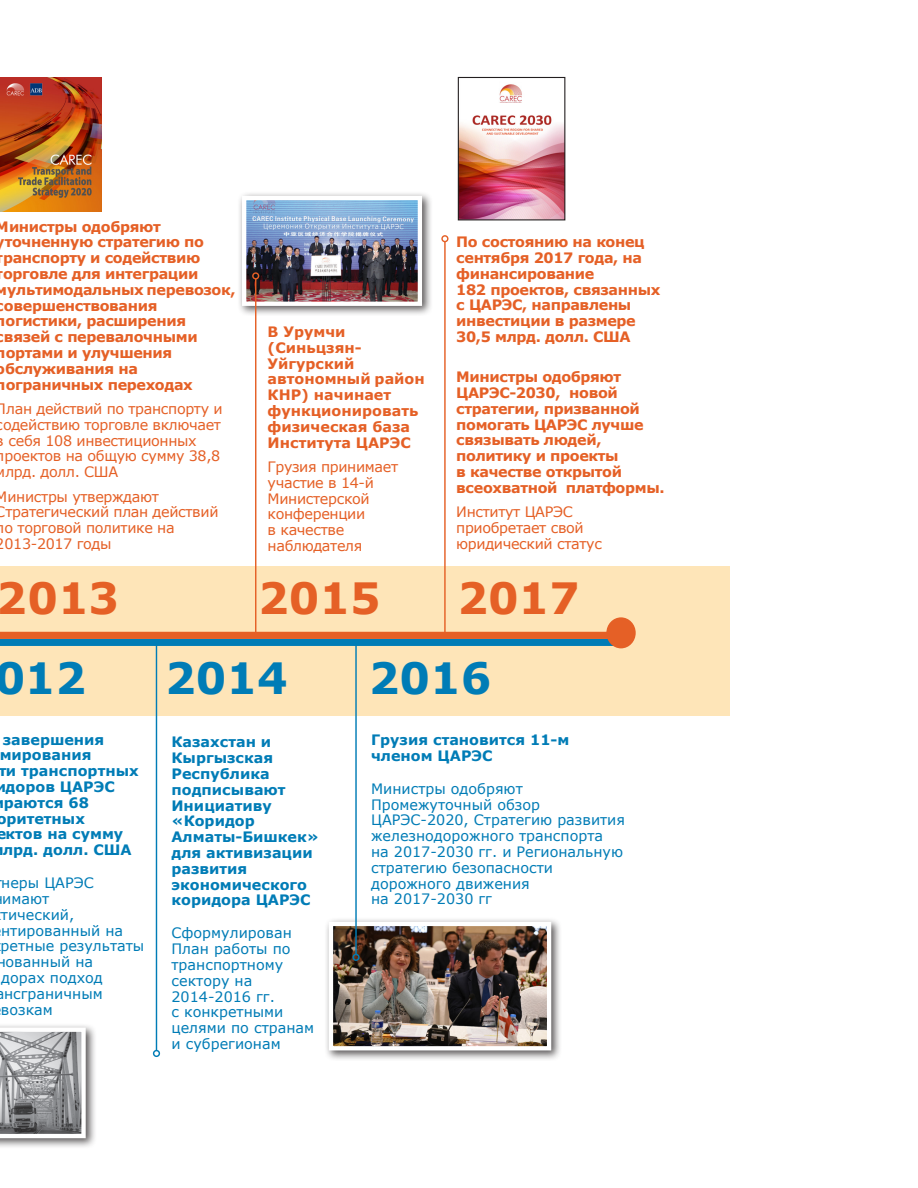
<style>
.page{position:relative;width:918px;height:1188px;background:#fff}
.page>*{position:absolute;margin:0;border:0;box-sizing:border-box;transform-origin:0 0}
.t1{font:700 43.05px "Verdana";color:#e56026}
.t2{font:700 43.05px "Verdana";color:#007cb6}
.t3{font:700 14.4px/15.8px "Verdana";letter-spacing:-.025em;color:#e56026}
.t4{font:14.4px/15.8px "Verdana";color:#007cb6}
.t5{font:14.4px/15.8px "Verdana";letter-spacing:-.025em;color:#e56026}
.t6{font:700 14.4px/15.8px "Verdana";color:#007cb6}
.t7{font:700 14.4px/15.8px "Verdana";color:#e56026}
</style>
<div class="page">
<div style="left:0;top:566px;width:729px;height:150px;background:#fee5b8"></div>
<div style="left:237px;top:191px;width:196px;height:126px;background:#231f20;opacity:.75"></div>
<img style="left:247px;top:201px;width:170px;height:100px">
<div style="left:242px;top:196px;width:180px;height:110px;border:4px solid #fff"></div>
<div style="left:0;top:1023px;width:96px;height:126px;background:#231f20;opacity:.75"></div>
<svg style="left:0;top:1028px;width:86px;height:110px;background:#a3a4a6"></svg>
<img style="left:0;top:77px;width:101px;height:134px">
<div style="left:324px;top:917px;width:238px;height:144px;background:#231f20;opacity:.75"></div>
<img style="left:334px;top:927px;width:212px;height:118px">
<div style="left:329px;top:922px;width:222px;height:128px;border:4px solid #fff"></div>
<div style="left:0;top:639px;width:624px;height:7px;background:#007cb6"></div>
<div style="left:0;top:632px;width:613px;height:7px;background:#e56026"></div>
<div style="left:606px;top:617px;width:30px;height:31px;background:#e56026;border-radius:50%"></div>
<hr style="left:156px;top:643px;width:1px;height:408px;background:#007cb6">
<div style="left:153px;top:1050px;width:7px;height:7px;border:1px solid #007cb6;border-radius:50%"></div>
<hr style="left:355px;top:641px;width:2px;height:313px;background:#007cb6">
<div style="left:352px;top:954px;width:8px;height:7px;border:1px solid #007cb6;border-radius:50%"></div>
<hr style="left:255px;top:279px;width:1px;height:355px;background:#e56026">
<div style="left:252px;top:272px;width:7px;height:8px;border:1px solid #e56026;border-radius:50%"></div>
<hr style="left:444px;top:242px;width:2px;height:394px;background:#e56026">
<div style="left:441px;top:235px;width:8px;height:7px;border:1px solid #e56026;border-radius:50%"></div>
<img style="left:460px;top:84px;width:103px;height:134px">
<div style="left:458px;top:77px;width:107px;height:143px;border:1px solid #231f20"></div>
<div style="left:731px;top:602px;width:10px;height:11px;border:2px solid #fff;border-radius:50%"></div>
<svg style="left:731px;top:603px;width:9px;height:9px"></svg>
<p class="t3" style="left:-4px;top:219px;width:166px">Министры одобряют</p>
<p class="t3" style="left:-4px;top:234px;width:210px">уточненную стратегию по</p>
<p class="t3" style="left:3px;top:250px;width:199px">ранспорту и содействию</p>
<p class="t3" style="left:3px;top:266px;width:197px">орговле для интеграции</p>
<p class="t3" style="left:-4px;top:282px;width:241px">мультимодальных перевозок,</p>
<p class="t3" style="left:-4px;top:298px;width:163px">совершенствования</p>
<p class="t3" style="left:-4px;top:313px;width:192px">логистики, расширения</p>
<p class="t3" style="left:-4px;top:329px;width:203px">связей с перевалочными</p>
<p class="t3" style="left:-4px;top:345px;width:178px">портами и улучшения</p>
<p class="t3" style="left:-4px;top:361px;width:144px">обслуживания на</p>
<p class="t3" style="left:-4px;top:377px;width:199px">пограничных переходах</p>
<p class="t5" style="left:-4px;top:401px;width:229px">План действий по транспорту и</p>
<p class="t5" style="left:3px;top:417px;width:220px">одействию торговле включает</p>
<p class="t5" style="left:-4px;top:433px;width:202px">в себя 108 инвестиционных</p>
<p class="t5" style="left:-4px;top:448px;width:226px">проектов на общую сумму 38,8</p>
<p class="t5" style="left:-4px;top:464px;width:124px">млрд. долл. США</p>
<p class="t5" style="left:-4px;top:489px;width:224px">Министры утверждают<br>Стратегический план действий по торговой политике на<br>2013-2017 годы</p>
<h1 class="t1" style="left:-3px;top:570px;width:124px">2013</h1>
<p class="t7" style="left:268px;top:324px;width:159px">В Урумчи (Синьцзян-<br>Уйгурский автономный район<br>КНР) начинает функционировать физическая база<br>Института ЦАРЭС</p>
<p class="t5" style="left:268px;top:459px;width:132px">Грузия принимает участие в 14-й<br>Министерской конференции<br>в качестве наблюдателя</p>
<h1 class="t1" style="left:258px;top:570px;width:124px">2015</h1>
<p class="t3" style="left:456px;top:234px;width:206px">По состоянию на конец сентября 2017 годa, на финансирование<br>182 проектов, связанных с ЦАРЭС, направлены инвестиции в размере<br>30,5 млрд. долл. США</p>
<p class="t3" style="left:456px;top:369px;width:210px">Министры одобряют<br>ЦАРЭС-2030, новой стратегии, призванной помогать ЦАРЭС лучше связывать людей, политику и проекты<br>в качестве открытой всеохватной платформы.</p>
<p class="t5" style="left:456px;top:504px;width:147px">Институт ЦАРЭС приобретает свой юридический статус</p>
<h1 class="t1" style="left:457px;top:570px;width:124px">2017</h1>
<h1 class="t2" style="left:-6px;top:651px;width:93px">012</h1>
<h1 class="t2" style="left:165px;top:651px;width:124px">2014</h1>
<p class="t6" style="left:3px;top:732px;width:103px">завершения</p>
<p class="t6" style="left:0;top:747px;width:93px">мирования</p>
<p class="t6" style="left:-2px;top:763px;width:142px">ти транспортных</p>
<p class="t6" style="left:-5px;top:779px;width:121px">идоров ЦАРЭС</p>
<p class="t6" style="left:4px;top:795px;width:87px">раются 68</p>
<p class="t6" style="left:-4px;top:811px;width:90px">оритетных</p>
<p class="t6" style="left:-4px;top:826px;width:129px">ектов на сумму</p>
<p class="t6" style="left:3px;top:842px;width:130px">лрд. долл. США</p>
<p class="t4" style="left:1px;top:875px;width:94px">неры ЦАРЭС</p>
<p class="t4" style="left:2px;top:891px;width:48px">имают</p>
<p class="t4" style="left:1px;top:907px;width:75px">тический,</p>
<p class="t4" style="left:1px;top:923px;width:124px">нтированный на</p>
<p class="t4" style="left:1px;top:938px;width:145px">ретные результаты</p>
<p class="t4" style="left:-4px;top:954px;width:98px">нованный на</p>
<p class="t4" style="left:1px;top:970px;width:103px">дорах подход</p>
<p class="t4" style="left:4px;top:986px;width:100px">нсграничным</p>
<p class="t4" style="left:1px;top:1002px;width:53px">возкам</p>
<p class="t6" style="left:172px;top:734px;width:149px">Казахстан и<br>Кыргызская<br>Республика подписывают<br>Инициативу «Коридор<br>Алматы-Бишкек» для активизации развития экономического коридора ЦАРЭС</p>
<p class="t4" style="left:172px;top:926px;width:144px">Сформулирован<br>План работы по транспортному сектору на<br>2014-2016 гг.<br>с конкретными целями по странам и субрегионам</p>
<h1 class="t2" style="left:369px;top:651px;width:124px">2016</h1>
<p class="t6" style="left:371px;top:732px;width:200px">Грузия становится 11-м членом ЦАРЭС</p>
<p class="t4" style="left:371px;top:781px;width:256px">Министры одобряют<br>Промежуточный обзор<br>ЦАРЭС-2020, Стратегию развития железнодорожного транспорта<br>на 2017-2030 гг. и Региональную стратегию безопасности дорожного движения<br>на 2017-2030 гг</p>
</div>
